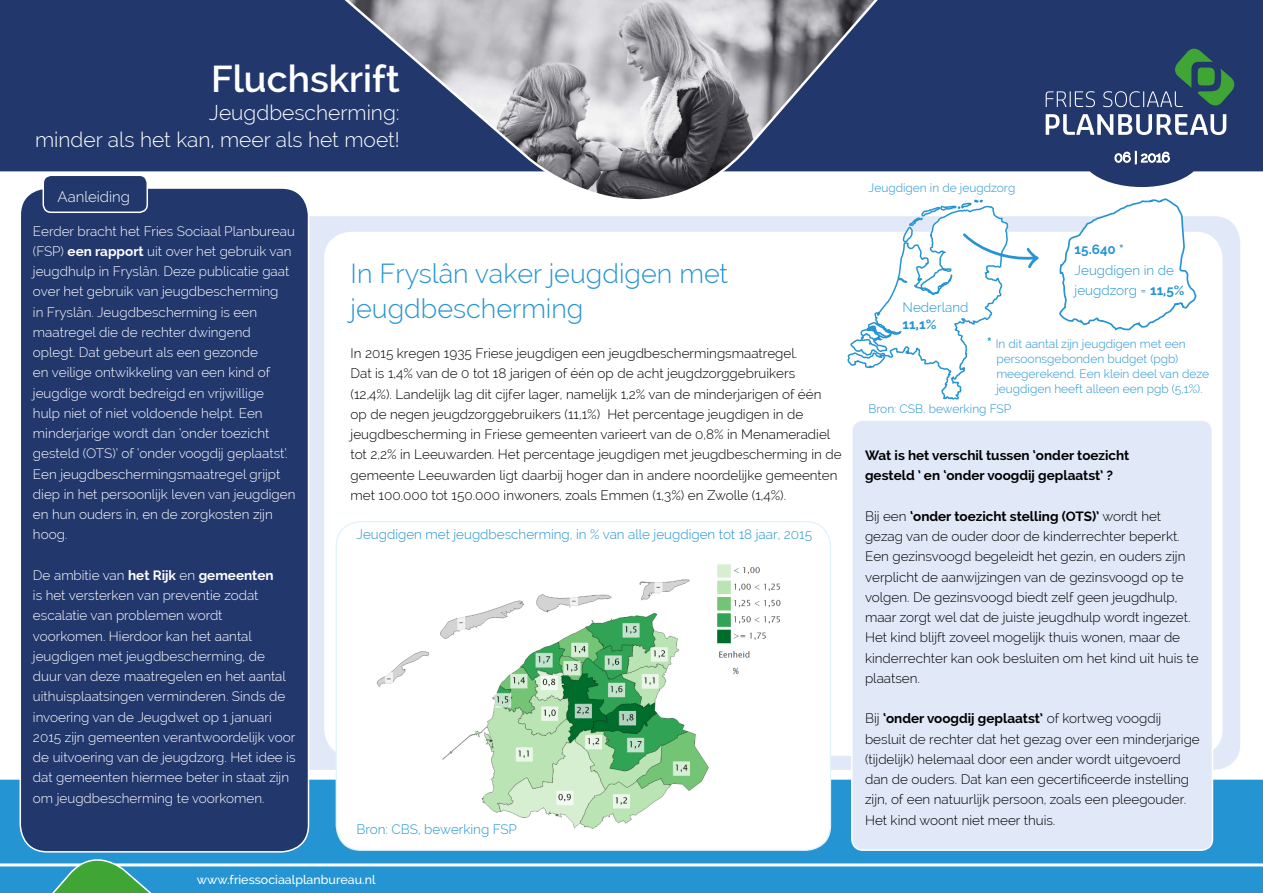
<style>
.page{position:relative;width:1263px;height:893px;background:#fff}
.page>*{position:absolute;margin:0;border:0;box-sizing:border-box;transform-origin:0 0}
.t1{font:600 37.5px "Raleway";color:#fff}
.t2{font:300 27px/34.5px "Raleway";color:#2594d2}
.t3{font:300 21px/27.6px "Raleway";color:#fff;text-align:right}
.t4{font:300 15px "Raleway";color:#fff}
.t5{font:300 13.5px/20.2px "Raleway";color:#000}
.t6{font:300 13.5px/20.2px "Raleway";color:#fff}
.t7{font:300 13.5px/20.2px "Raleway";color:#2594d2}
.t8{font:700 13.5px/20.2px "Raleway";color:#000}
.t9{font:700 13.5px "Raleway";color:#2594d2}
.t10{font:500 12.45px "Raleway";color:#fff}
.t11{font:300 12px/15px "Raleway";color:#2594d2}
.s1{font-weight:700}
.s2{font-weight:700;font-size:15px}
</style>
<div class="page">
<svg style="left:1018px;top:0;width:245px;height:187px;background:#374a7a"></svg>
<svg style="left:0;top:0;width:1018px;height:204px;background:#636f8e"></svg>
<svg style="left:0;top:778px;width:1263px;height:67px;background:#2e98d3"></svg>
<svg style="left:1046px;top:47px;width:192px;height:88px;background:#3e5878"></svg>
<div style="left:29px;top:215px;width:1212px;height:556px;background:#e1e9f8;border-radius:27px"></div>
<div style="left:324px;top:232px;width:898px;height:524px;background:#fff;border-radius:27px"></div>
<div style="left:852px;top:420px;width:360px;height:430px;background:#e1e9f8;border-radius:11px"></div>
<div style="left:851px;top:419px;width:362px;height:432px;border:2px solid #fff;border-radius:11px"></div>
<div style="left:20px;top:188px;width:288px;height:664px;background:#22376c;border-radius:27px"></div>
<div style="left:20px;top:187px;width:289px;height:666px;border:2px solid #fff;border-radius:27px"></div>
<div style="left:43px;top:175px;width:104px;height:37px;background:#22376c;border-radius:8px"></div>
<div style="left:43px;top:175px;width:105px;height:38px;border:2px solid #fff;border-radius:8px"></div>
<svg style="left:1114px;top:151px;width:57px;height:15px"></svg>
<svg style="left:0;top:845px;width:1263px;height:48px;background:#3d9dce"></svg>
<div style="left:336px;top:522px;width:494px;height:328px;background:#fff;border-radius:25px"></div>
<img style="left:376px;top:564px;width:405px;height:265px">
<svg style="left:1058px;top:198px;width:140px;height:133px"></svg>
<svg style="left:847px;top:189px;width:191px;height:211px"></svg>
<h1 class="t1" style="left:211px;top:57px;width:190px">Fluchskrift</h1>
<h3 class="t3" style="left:35px;top:98px;width:366px">Jeugdbescherming:<br>minder als het kan, meer als het moet!</h3>
<p class="t4" style="left:58px;top:188px;width:74px">Aanleiding</p>
<p class="t6" style="left:33px;top:221px;width:264px">Eerder bracht het Fries Sociaal Planbureau (FSP) <span class="s1">een rapport</span> uit over het gebruik van jeugdhulp in Fryslân. Deze publicatie gaat over het gebruik van jeugdbescherming<br>in Fryslân. Jeugdbescherming is een maatregel die de rechter dwingend oplegt. Dat gebeurt als een gezonde<br>en veilige ontwikkeling van een kind of jeugdige wordt bedreigd en vrijwillige<br>hulp niet of niet voldoende helpt. Een minderjarige wordt dan ‘onder toezicht gesteld (OTS)’ of ‘onder voogdij geplaatst’.<br>Een jeugdbeschermingsmaatregel grijpt diep in het persoonlijk leven van jeugdigen en hun ouders in, en de zorgkosten zijn hoog.</p>
<p class="t6" style="left:33px;top:565px;width:264px">De ambitie van <span class="s1">het Rijk</span> en <span class="s1">gemeenten<br></span>is het versterken van preventie zodat escalatie van problemen wordt voorkomen. Hierdoor kan het aantal jeugdigen met jeugdbescherming, de duur van deze maatregelen en het aantal uithuisplaatsingen verminderen. Sinds de invoering van de Jeugdwet op 1 januari 2015 zijn gemeenten verantwoordelijk voor de uitvoering van de jeugdzorg. Het idee is dat gemeenten hiermee beter in staat zijn om jeugdbescherming te voorkomen.</p>
<h2 class="t2" style="left:351px;top:256px;width:379px">In Fryslân vaker jeugdigen met jeugdbescherming</h2>
<p class="t5" style="left:351px;top:343px;width:492px">In 2015 kregen 1935 Friese jeugdigen een jeugdbeschermingsmaatregel.<br>Dat is 1,4% van de 0 tot 18 jarigen of één op de acht jeugdzorggebruikers<br>(12,4%). Landelijk lag dit cijfer lager, namelijk 1,2% van de minderjarigen of één<br>op de negen jeugdzorggebruikers (11,1%) Het percentage jeugdigen in de jeugdbescherming in Friese gemeenten varieert van de 0,8% in Menameradiel tot 2,2% in Leeuwarden. Het percentage jeugdigen met jeugdbescherming in de gemeente Leeuwarden ligt daarbij hoger dan in andere noordelijke gemeenten met 100.000 tot 150.000 inwoners, zoals Emmen (1,3%) en Zwolle (1,4%).</p>
<p class="t7" style="left:356px;top:524px;width:457px">Jeugdigen met jeugdbescherming, in % van alle jeugdigen tot 18 jaar, 2015</p>
<p class="t7" style="left:356px;top:819px;width:162px">Bron: CBS, bewerking FSP</p>
<p class="t10" style="left:197px;top:872px;width:180px">www.friessociaalplanbureau.nl</p>
<p class="t11" style="left:868px;top:180px;width:148px">Jeugdigen in de jeugdzorg</p>
<p class="t7" style="left:902px;top:297px;width:67px">Nederland</p>
<p class="t9" style="left:902px;top:316px;width:35px">11,1%</p>
<p class="t9" style="left:1075px;top:242px;width:51px">15.640 *</p>
<p class="t7" style="left:1075px;top:260px;width:112px">Jeugdigen in de jeugdzorg = <span class="s1">11,5%</span></p>
<p class="t11" style="left:996px;top:336px;width:214px;text-indent:-9px"><span class="s2">*</span> In dit aantal zijn jeugdigen met een persoonsgebonden budget (pgb) meegerekend. Een klein deel van deze jeugdigen heeft alleen een pgb (5,1%).</p>
<p class="t11" style="left:868px;top:401px;width:144px">Bron: CSB, bewerking FSP</p>
<p class="t8" style="left:865px;top:445px;width:266px">Wat is het verschil tussen ‘onder toezicht gesteld ’ en ‘onder voogdij geplaatst’ ?</p>
<p class="t5" style="left:865px;top:506px;width:335px">Bij een <span class="s1">‘onder toezicht stelling (OTS)’</span> wordt het gezag van de ouder door de kinderrechter beperkt.<br>Een gezinsvoogd begeleidt het gezin, en ouders zijn verplicht de aanwijzingen van de gezinsvoogd op te volgen. De gezinsvoogd biedt zelf geen jeugdhulp, maar zorgt wel dat de juiste jeugdhulp wordt ingezet.<br>Het kind blijft zoveel mogelijk thuis wonen, maar de kinderrechter kan ook besluiten om het kind uit huis te plaatsen.</p>
<p class="t5" style="left:865px;top:708px;width:336px">Bij <span class="s1">‘onder voogdij geplaatst’</span> of kortweg voogdij besluit de rechter dat het gezag over een minderjarige (tijdelijk) helemaal door een ander wordt uitgevoerd dan de ouders. Dat kan een gecertificeerde instelling zijn, of een natuurlijk persoon, zoals een pleegouder.<br>Het kind woont niet meer thuis.</p>
</div>
